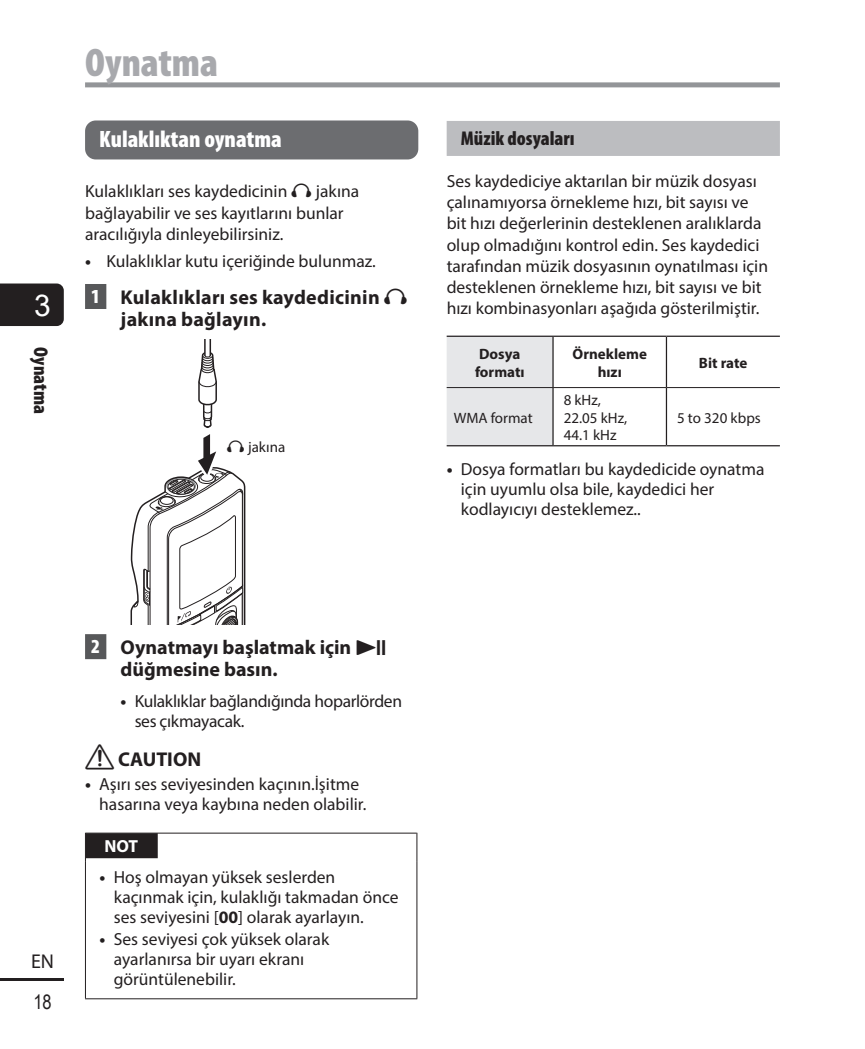
<style>
.page{position:relative;width:865px;height:1049px;background:#fff}
.page>*{position:absolute;margin:0;border:0;box-sizing:border-box;transform-origin:0 0}
.a09_title_l_cont{font:900 condensed 40px "Myriad Pro";color:#a8a9ad}
.t1{font:30px "Arial";color:#fff}
.a03_title_m{font:900 condensed 23.75px "Myriad Pro";color:#fff}
.e02_smallstep_paper{font:700 20px/22.5px "Myriad Pro";color:#231f20}
.a07_title_ss{font:900 condensed 20px "Myriad Pro";color:#231f20}
.a08_title_sss{font:700 20px "Myriad Pro";color:#231f20}
.t2{font:20px "Arial Narrow";color:#231f20}
.t3{font:20px "Myriad Pro";color:#231f20}
.b01_maintxt{font:17.5px/21.2px "Myriad Pro";color:#231f20}
.b01_maintxt-2{font:17.5px/20px "Myriad Pro";letter-spacing:-.02em;color:#231f20}
.i02_notetitle_half{font:700 17.5px "Myriad Pro";color:#fff}
.k01_cap{font:15px "Myriad Pro";color:#231f20}
.k02_capbold{font:700 15px/17.5px "Myriad Pro";color:#231f20}
.s1{font-family:"VR4"}
.s2{font-weight:700}
.s3{font-weight:900;font-stretch:condensed;color:#fff}
.s4{font-family:"VR4";font-weight:400}
.s5{font-family:"DM1";font-weight:400;font-size:17.5px}
</style>
<div class="page">
<div style="left:0;top:283px;width:64px;height:43px;background:#231f20"></div>
<hr style="left:0;top:978px;width:64px;height:3px;background:#231f20">
<div style="left:85px;top:82px;width:695px;height:5px;background:#939598"></div>
<div style="left:85px;top:284px;width:21px;height:25px;background:#57585a"></div>
<div style="left:85px;top:634px;width:21px;height:25px;background:#57585a"></div>
<div style="left:85px;top:120px;width:333px;height:39px;background:#6c6d70;border-radius:11px"></div>
<svg style="left:130px;top:339px;width:115px;height:285px"></svg>
<svg style="left:85px;top:833px;width:1px;height:28px"></svg>
<svg style="left:416px;top:833px;width:1px;height:28px"></svg>
<hr style="left:85px;top:861px;width:1px;height:137px;background:#231f20">
<hr style="left:416px;top:861px;width:1px;height:137px;background:#231f20">
<hr style="left:85px;top:998px;width:332px;height:1px;background:#231f20">
<hr style="left:86px;top:833px;width:330px;height:1px;background:#231f20">
<div style="left:86px;top:833px;width:72px;height:25px;background:#231f20"></div>
<div style="left:446px;top:121px;width:334px;height:35px;background:#bcbdc0"></div>
<div style="left:446px;top:337px;width:106px;height:108px;background:#e6e7e9"></div>
<hr style="left:552px;top:337px;width:1px;height:50px;background:#231f20">
<hr style="left:666px;top:337px;width:1px;height:50px;background:#231f20">
<hr style="left:552px;top:388px;width:1px;height:57px;background:#231f20">
<hr style="left:666px;top:388px;width:1px;height:57px;background:#231f20">
<hr style="left:446px;top:387px;width:107px;height:1px;background:#231f20">
<hr style="left:553px;top:387px;width:113px;height:1px;background:#231f20">
<hr style="left:666px;top:387px;width:114px;height:1px;background:#231f20">
<hr style="left:446px;top:336px;width:107px;height:1px;background:#231f20">
<hr style="left:553px;top:336px;width:113px;height:1px;background:#231f20">
<hr style="left:666px;top:336px;width:114px;height:1px;background:#231f20">
<hr style="left:446px;top:445px;width:107px;height:1px;background:#231f20">
<hr style="left:553px;top:445px;width:113px;height:1px;background:#231f20">
<hr style="left:666px;top:445px;width:114px;height:1px;background:#231f20">
<h2 class="t1" style="left:34px;top:285px;width:18px">3</h2>
<p class="a07_title_ss" style="left:54px;top:347px;width:68px;rotate:90deg">Oynatma</p>
<p class="a09_title_l_cont" style="left:85px;top:37px;width:134px">Oynatma</p>
<p class="a03_title_m" style="left:99px;top:124px;width:184px">Kulaklıktan oynatma</p>
<p class="b01_maintxt" style="left:85px;top:181px;width:276px">Kulaklıkları ses kaydedicinin <span class="s1">q</span> jakına bağlayabilir ve ses kayıtlarını bunlar aracılığıyla dinleyebilirsiniz.</p>
<p class="b01_maintxt" style="left:85px;top:250px;width:292px"><span class="s2">•</span> Kulaklıklar kutu içeriğinde bulunmaz.</p>
<p class="e02_smallstep_paper" style="left:120px;top:285px;width:289px;text-indent:-29px"><span class="s3">1</span> Kulaklıkları ses kaydedicinin <span class="s4">q </span>jakına bağlayın.</p>
<p class="k01_cap" style="left:227px;top:438px;width:60px"><span class="s1">q</span> jakına</p>
<p class="a07_title_ss" style="left:461px;top:126px;width:115px">Müzik dosyaları</p>
<p class="b01_maintxt" style="left:446px;top:170px;width:323px">Ses kaydediciye aktarılan bir müzik dosyası çalınamıyorsa örnekleme hızı, bit sayısı ve bit hızı değerlerinin desteklenen aralıklarda olup olmadığını kontrol edin. Ses kaydedici tarafından müzik dosyasının oynatılması için desteklenen örnekleme hızı, bit sayısı ve bit hızı kombinasyonları aşağıda gösterilmiştir.</p>
<p class="k02_capbold" style="left:475px;top:345px;width:51px">Dosya formatı</p>
<p class="k02_capbold" style="left:572px;top:345px;width:76px;text-align:center">Örnekleme hızı</p>
<p class="k02_capbold" style="left:699px;top:354px;width:50px">Bit rate</p>
<p class="k01_cap" style="left:454px;top:409px;width:80px">WMA format</p>
<p class="k01_cap" style="left:563px;top:391px;width:39px">8 kHz,</p>
<p class="k01_cap" style="left:563px;top:409px;width:65px">22.05 kHz,</p>
<p class="k01_cap" style="left:563px;top:426px;width:54px">44.1 kHz</p>
<p class="k01_cap" style="left:677px;top:409px;width:85px">5 to 320 kbps</p>
<p class="b01_maintxt" style="left:461px;top:459px;width:305px;line-height:20px;text-indent:-14px"><span class="s2">•</span> Dosya formatları bu kaydedicide oynatma için uyumlu olsa bile, kaydedici her kodlayıcıyı desteklemez..</p>
<p class="t3" style="left:31px;top:948px;width:25px">EN</p>
<p class="t2" style="left:33px;top:988px;width:20px">18</p>
<p class="e02_smallstep_paper" style="left:120px;top:635px;width:268px;text-indent:-29px"><span class="s3">2</span> Oynatmayı başlatmak için <span class="s4">p </span>düğmesine basın.</p>
<p class="b01_maintxt-2" style="left:135px;top:691px;width:269px;text-indent:-14px"><span class="s2">•</span> Kulaklıklar bağlandığında hoparlörden ses çıkmayacak.</p>
<p class="a08_title_sss" style="left:85px;top:746px;width:118px"><span class="s5">f</span> CAUTION</p>
<p class="b01_maintxt" style="left:99px;top:773px;width:268px;line-height:20px;text-indent:-14px"><span class="s2">•</span> Aşırı ses seviyesinden kaçının.İşitme hasarına veya kaybına neden olabilir.</p>
<p class="i02_notetitle_half" style="left:104px;top:834px;width:35px">NOT</p>
<p class="b01_maintxt" style="left:114px;top:867px;width:286px;line-height:20px;text-indent:-14px"><span class="s2">•</span> Hoş olmayan yüksek seslerden kaçınmak için, kulaklığı takmadan önce ses seviyesini [<span class="s2">00</span>] olarak ayarlayın.</p>
<p class="b01_maintxt" style="left:114px;top:928px;width:217px;line-height:20px;text-indent:-14px"><span class="s2">•</span> Ses seviyesi çok yüksek olarak ayarlanırsa bir uyarı ekranı görüntülenebilir.</p>
</div>
